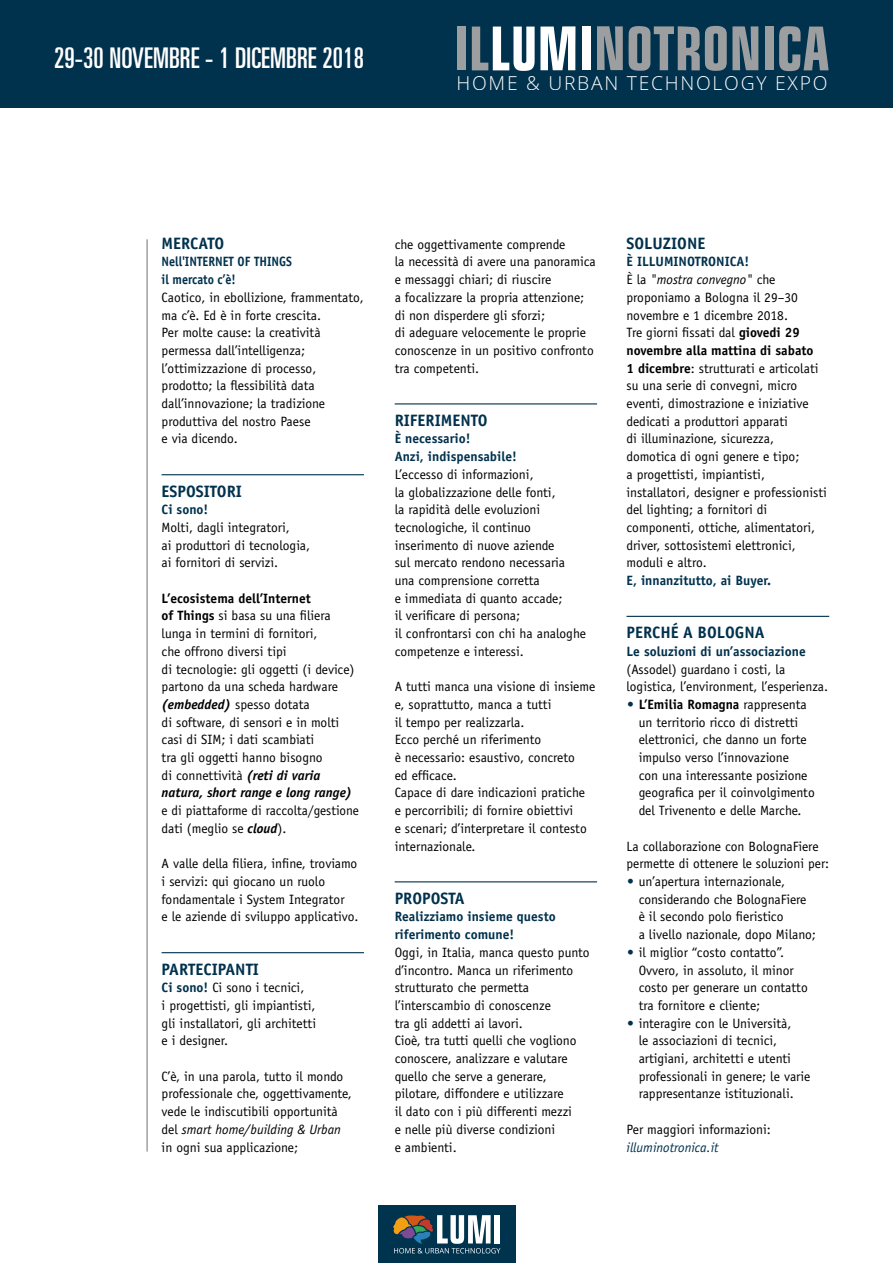
<style>
.page{position:relative;width:893px;height:1263px;background:#fff}
.page>*{position:absolute;margin:0;border:0;box-sizing:border-box;transform-origin:0 0}
.t1{font:ultra-condensed 28.5px "Univers LT Std";letter-spacing:.005em;color:#fff}
.t2{font:300 19.35px "Open Sans";letter-spacing:.09em;color:#fff}
.t3{font:700 16.5px "Officina Sans Std";color:#00314d}
.t4{font:13.5px/17.7px "Officina Sans Std";color:#000}
.t5{font:700 13.5px/17.7px "Officina Sans Std";color:#00314d}
.t6{font:700 13.5px/17.7px "Officina Sans Std";color:#00314d;scale:.9 1}
.t7{font:italic 13.5px "Officina Sans Std";color:#00314d}
.s1{font-weight:700}
.s2{font-weight:700;font-style:italic}
.s3{font-weight:700;color:#00314d}
.s4{font-style:italic}
.s5{font-family:"Univers LT Std";font-weight:300;font-stretch:condensed;color:#00314d}
</style>
<div class="page">
<div style="left:0;top:0;width:893px;height:107px;background:#00314d"></div>
<svg style="left:779px;top:26px;width:50px;height:45px"></svg>
<svg style="left:597px;top:26px;width:161px;height:45px"></svg>
<svg style="left:472px;top:26px;width:103px;height:45px"></svg>
<div style="left:457px;top:27px;width:8px;height:43px;background:#9c9e9f"></div>
<div style="left:582px;top:27px;width:8px;height:43px;background:#fff"></div>
<div style="left:765px;top:26px;width:8px;height:44px;background:#9c9e9f"></div>
<div style="left:378px;top:1205px;width:137px;height:58px;background:#00334e"></div>
<svg style="left:393px;top:1215px;width:107px;height:38px"></svg>
<hr style="left:147px;top:239px;width:1px;height:912px;background:#707172">
<hr style="left:162px;top:474px;width:202px;height:1px;background:#00314d">
<hr style="left:162px;top:952px;width:202px;height:1px;background:#00314d">
<hr style="left:395px;top:403px;width:202px;height:1px;background:#00314d">
<hr style="left:395px;top:881px;width:202px;height:1px;background:#00314d">
<hr style="left:626px;top:616px;width:203px;height:1px;background:#00314d">
<h1 class="t1" style="left:54px;top:41px;width:311px">29-30 NOVEMBRE - 1 DICEMBRE 2018</h1>
<h2 class="t2" style="left:456px;top:69px;width:372px">HOME &amp; URBAN TECHNOLOGY EXPO</h2>
<p class="t3" style="left:162px;top:233px;width:64px">MERCATO</p>
<p class="t6" style="left:162px;top:253px;width:146px">Nell'INTERNET OF THINGS il mercato c’è!</p>
<p class="t4" style="left:162px;top:288px;width:204px">Caotico, in ebollizione, frammentato, ma c’è. Ed è in forte crescita.<br>Per molte cause: la creatività permessa dall’intelligenza; l’ottimizzazione di processo, prodotto; la flessibilità data dall’innovazione; la tradizione produttiva del nostro Paese<br>e via dicendo.</p>
<p class="t3" style="left:162px;top:481px;width:82px">ESPOSITORI</p>
<p class="t5" style="left:162px;top:501px;width:48px">Ci sono!</p>
<p class="t4" style="left:162px;top:519px;width:150px">Molti, dagli integratori,<br>ai produttori di tecnologia, ai fornitori di servizi.</p>
<p class="t4" style="left:162px;top:589px;width:195px"><span class="s1">L’ecosistema dell’Internet<br>of Things</span> si basa su una filiera lunga in termini di fornitori,<br>che offrono diversi tipi<br>di tecnologie: gli oggetti (i device) partono da una scheda hardware <span class="s2">(embedded)</span> spesso dotata<br>di software, di sensori e in molti casi di SIM; i dati scambiati<br>tra gli oggetti hanno bisogno<br>di connettività <span class="s2">(reti di varia natura, short range e long range)</span></p>
<p class="t4" style="left:162px;top:802px;width:199px">e di piattaforme di raccolta/gestione dati (meglio se <span class="s2">cloud</span>).</p>
<p class="t4" style="left:162px;top:855px;width:199px">A valle della filiera, infine, troviamo i servizi: qui giocano un ruolo fondamentale i System Integrator<br>e le aziende di sviluppo applicativo.</p>
<p class="t3" style="left:162px;top:958px;width:99px">PARTECIPANTI</p>
<p class="t4" style="left:162px;top:979px;width:156px"><span class="s3">Ci sono!</span> Ci sono i tecnici,<br>i progettisti, gli impiantisti, gli installatori, gli architetti e i designer.</p>
<p class="t4" style="left:162px;top:1067px;width:192px">C’è, in una parola, tutto il mondo professionale che, oggettivamente, vede le indiscutibili opportunità del <span class="s4">smart home/building &amp; Urban </span>in ogni sua applicazione;</p>
<p class="t4" style="left:395px;top:235px;width:203px">che oggettivamente comprende<br>la necessità di avere una panoramica e messaggi chiari; di riuscire<br>a focalizzare la propria attenzione; di non disperdere gli sforzi;<br>di adeguare velocemente le proprie conoscenze in un positivo confronto tra competenti.</p>
<p class="t3" style="left:395px;top:410px;width:94px">RIFERIMENTO</p>
<p class="t5" style="left:395px;top:430px;width:124px">È necessario!<br>Anzi, indispensabile!</p>
<p class="t4" style="left:395px;top:465px;width:193px">L’eccesso di informazioni,<br>la globalizzazione delle fonti,<br>la rapidità delle evoluzioni tecnologiche, il continuo inserimento di nuove aziende<br>sul mercato rendono necessaria una comprensione corretta<br>e immediata di quanto accade;<br>il verificare di persona;<br>il confrontarsi con chi ha analoghe competenze e interessi.</p>
<p class="t4" style="left:395px;top:678px;width:202px">A tutti manca una visione di insieme e, soprattutto, manca a tutti<br>il tempo per realizzarla.<br>Ecco perché un riferimento<br>è necessario: esaustivo, concreto<br>ed efficace.<br>Capace di dare indicazioni pratiche<br>e percorribili; di fornire obiettivi<br>e scenari; d’interpretare il contesto internazionale.</p>
<p class="t3" style="left:395px;top:888px;width:72px">PROPOSTA</p>
<p class="t5" style="left:395px;top:908px;width:163px">Realizziamo insieme questo riferimento comune!</p>
<p class="t4" style="left:395px;top:943px;width:197px">Oggi, in Italia, manca questo punto d’incontro. Manca un riferimento strutturato che permetta l’interscambio di conoscenze<br>tra gli addetti ai lavori.<br>Cioè, tra tutti quelli che vogliono conoscere, analizzare e valutare quello che serve a generare, pilotare, diffondere e utilizzare<br>il dato con i più differenti mezzi<br>e nelle più diverse condizioni<br>e ambienti.</p>
<p class="t3" style="left:626px;top:233px;width:80px">SOLUZIONE</p>
<p class="t4" style="left:626px;top:253px;width:202px"><span class="s3">È ILLUMINOTRONICA!<br></span>È la <span class="s4">"mostra convegno"</span> che proponiamo a Bologna il 29–30 novembre e 1 dicembre 2018.<br>Tre giorni fissati dal <span class="s1">giovedi 29 novembre alla mattina di sabato<br>1 dicembre</span>: strutturati e articolati su una serie di convegni, micro eventi, dimostrazione e iniziative dedicati a produttori apparati<br>di illuminazione, sicurezza, domotica di ogni genere e tipo;<br>a progettisti, impiantisti, installatori, designer e professionisti del lighting; a fornitori di componenti, ottiche, alimentatori, driver, sottosistemi elettronici, moduli e altro.</p>
<p class="t5" style="left:626px;top:571px;width:146px">E, innanzitutto, ai Buyer.</p>
<p class="t3" style="left:626px;top:622px;width:140px">PERCHÉ A BOLOGNA</p>
<p class="t5" style="left:626px;top:642px;width:181px">Le soluzioni di un’associazione</p>
<p class="t4" style="left:626px;top:660px;width:203px">(Assodel) guardano i costi, la logistica, l’environment, l’esperienza.</p>
<p class="t4" style="left:639px;top:696px;width:178px;text-indent:-12px"><span class="s5">•</span> <span class="s1">L’Emilia Romagna</span> rappresenta un territorio ricco di distretti elettronici, che danno un forte impulso verso l’innovazione<br>con una interessante posizione geografica per il coinvolgimento del Trivenento e delle Marche.</p>
<p class="t4" style="left:626px;top:837px;width:204px">La collaborazione con BolognaFiere permette di ottenere le soluzioni per:</p>
<p class="t4" style="left:639px;top:873px;width:179px;text-indent:-12px"><span class="s5">•</span> un’apertura internazionale, considerando che BolognaFiere è il secondo polo fieristico<br>a livello nazionale, dopo Milano;</p>
<p class="t4" style="left:639px;top:943px;width:171px;text-indent:-12px"><span class="s5">•</span> il miglior “costo contatto”.<br>Ovvero, in assoluto, il minor costo per generare un contatto tra fornitore e cliente;</p>
<p class="t4" style="left:639px;top:1014px;width:173px;text-indent:-12px"><span class="s5">•</span> interagire con le Università,<br>le associazioni di tecnici, artigiani, architetti e utenti professionali in genere; le varie rappresentanze istituzionali.</p>
<p class="t4" style="left:626px;top:1120px;width:146px">Per maggiori informazioni:</p>
<p class="t7" style="left:626px;top:1139px;width:94px">illuminotronica.it</p>
</div>
